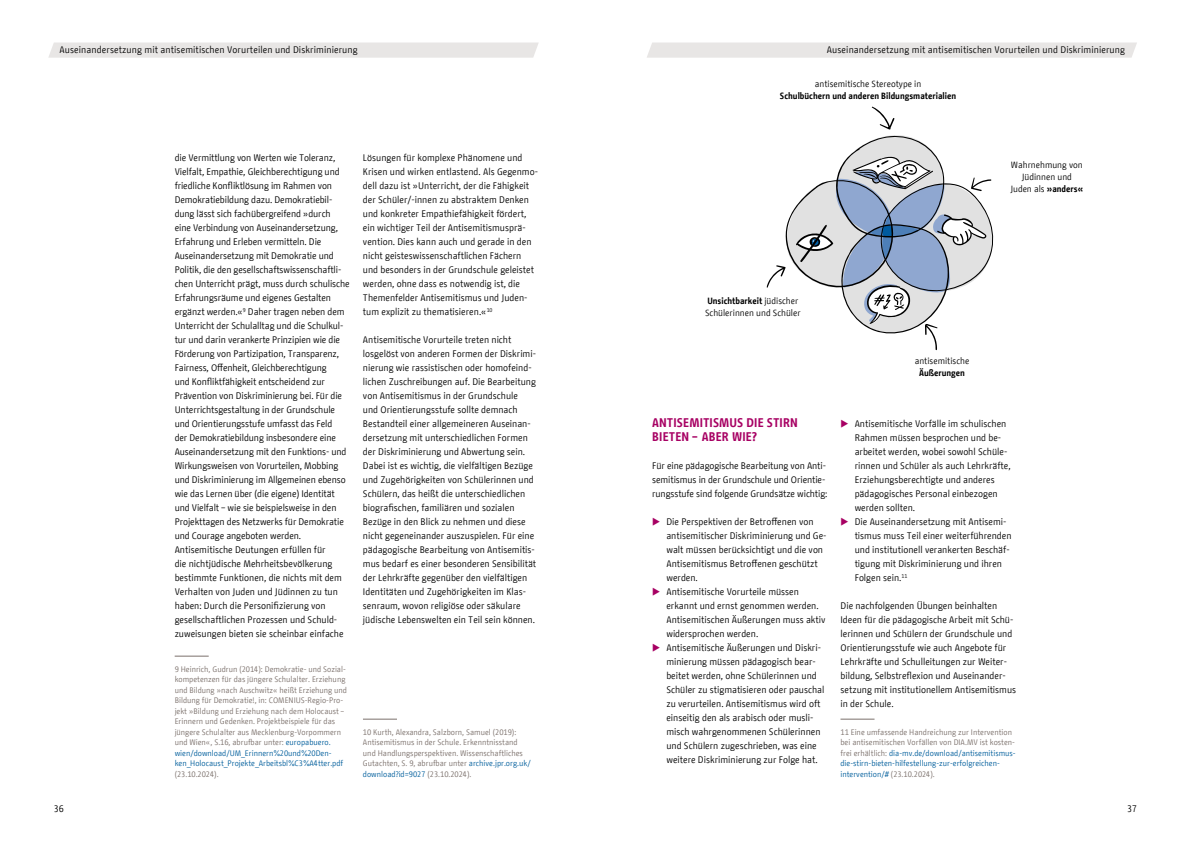
<style>
.page{position:relative;width:1191px;height:842px;background:#fff}
.page>*{position:absolute;margin:0;border:0;box-sizing:border-box;transform-origin:0 0}
.Zwischenüberschrift_H3_12_5_14_pt{font:700 12.5px/14px "BMF Change";letter-spacing:.01em;color:#a70063}
.Fliesstext_9_5_14_pt{font:9.5px/14px "BMF Change";color:#000}
.Kolumnentitel_9_5_pt{font:9.5px "BMF Change";letter-spacing:.01em;color:#000}
.Fliesstext_9_5_14_pt-2{font:9px/12px "BMF Change";color:#000;text-align:center}
.Fliesstext_9_5_14_pt-3{font:700 9px/12px "BMF Change";color:#000;text-align:center}
.Fussnote_8_10_5_pt{font:8px/10.5px "BMF Change";color:#7b706b}
.s1{color:#005e9c}
.s2{font-weight:400}
.s3{font-weight:700}
</style>
<div class="page">
<hr style="left:175px;top:656px;width:34px;height:1px;background:#7b706b">
<hr style="left:363px;top:719px;width:34px;height:1px;background:#7b706b">
<hr style="left:840px;top:719px;width:34px;height:1px;background:#7b706b">
<svg style="left:766px;top:106px;width:228px;height:244px"></svg>
<div style="left:647px;top:43px;width:490px;height:15px;background:#e8e6e5"></div>
<div style="left:48px;top:43px;width:491px;height:15px;background:#e8e6e5"></div>
<p class="Kolumnentitel_9_5_pt" style="left:60px;top:43px;width:300px">Auseinandersetzung mit antisemitischen Vorurteilen und Diskriminierung</p>
<p class="Fliesstext_9_5_14_pt" style="left:175px;top:150px;width:177px">die Vermittlung von Werten wie Toleranz, Vielfalt, Empathie, Gleichberechtigung und friedliche Konfliktlösung im Rahmen von Demokratiebildung dazu. Demokratiebil&shy;dung lässt sich fachübergreifend »durch<br>eine Verbindung von Auseinandersetzung, Erfahrung und Erleben vermitteln. Die Auseinandersetzung mit Demokratie und Politik, die den gesellschaftswissenschaftli&shy;chen Unterricht prägt, muss durch schulische Erfahrungsräume und eigenes Gestalten ergänzt werden.«<sup>9</sup> Daher tragen neben dem Unterricht der Schulalltag und die Schulkul&shy;tur und darin verankerte Prinzipien wie die Förderung von Partizipation, Transparenz, Fairness, Offenheit, Gleichberechtigung<br>und Konfliktfähigkeit entscheidend zur Prävention von Diskriminierung bei. Für die Unterrichtsgestaltung in der Grundschule und Orientierungsstufe umfasst das Feld<br>der Demokratiebildung insbesondere eine Auseinandersetzung mit den Funktions- und Wirkungsweisen von Vorurteilen, Mobbing und Diskriminierung im Allgemeinen ebenso wie das Lernen über (die eigene) Identität und Vielfalt – wie sie beispielsweise in den Projekttagen des Netzwerks für Demokratie und Courage angeboten werden.</p>
<p class="Fliesstext_9_5_14_pt" style="left:175px;top:542px;width:170px">Antisemitische Deutungen erfüllen für<br>die nichtjüdische Mehrheitsbevölkerung bestimmte Funktionen, die nichts mit dem Verhalten von Juden und Jüdinnen zu tun haben: Durch die Personifizierung von gesellschaftlichen Prozessen und Schuld&shy;zuweisungen bieten sie scheinbar einfache</p>
<p class="Fussnote_8_10_5_pt" style="left:175px;top:664px;width:174px">9 Heinrich, Gudrun (2014): Demokratie- und Sozial&shy;kompetenzen für das jüngere Schulalter. Erziehung und Bildung »nach Auschwitz« heißt Erziehung und Bildung für Demokratie!, in: COMENIUS-Regio-Pro&shy;jekt »Bildung und Erziehung nach dem Holocaust – Erinnern und Gedenken. Projektbeispiele für das jüngere Schulalter aus Mecklenburg-Vorpommern und Wien«, S.16, abrufbar unter: <span class="s1">europabuero. wien/download/UM_Erinnern%20und%20Den&shy;ken_Holocaust_Projekte_Arbeitsbl%C3%A4tter.pdf </span>(23.10.2024).</p>
<p class="Fliesstext_9_5_14_pt" style="left:363px;top:150px;width:176px">Lösungen für komplexe Phänomene und Krisen und wirken entlastend. Als Gegenmo&shy;dell dazu ist »Unterricht, der die Fähigkeit der Schüler/-innen zu abstraktem Denken und konkreter Empathiefähigkeit fördert, ein wichtiger Teil der Antisemitismusprä&shy;vention. Dies kann auch und gerade in den nicht geisteswissenschaftlichen Fächern und besonders in der Grundschule geleistet werden, ohne dass es notwendig ist, die Themenfelder Antisemitismus und Juden&shy;tum explizit zu thematisieren.«<sup>10</sup></p>
<p class="Fliesstext_9_5_14_pt" style="left:363px;top:332px;width:175px">Antisemitische Vorurteile treten nicht losgelöst von anderen Formen der Diskrimi&shy;nierung wie rassistischen oder homofeind&shy;lichen Zuschreibungen auf. Die Bearbeitung von Antisemitismus in der Grundschule<br>und Orientierungsstufe sollte demnach Bestandteil einer allgemeineren Auseinan&shy;dersetzung mit unterschiedlichen Formen der Diskriminierung und Abwertung sein.<br>Dabei ist es wichtig, die vielfältigen Bezüge und Zugehörigkeiten von Schülerinnen und Schülern, das heißt die unterschiedlichen biografischen, familiären und sozialen Bezüge in den Blick zu nehmen und diese nicht gegeneinander auszuspielen. Für eine pädagogische Bearbeitung von Antisemitis&shy;mus bedarf es einer besonderen Sensibilität der Lehrkräfte gegenüber den vielfältigen Identitäten und Zugehörigkeiten im Klas&shy;senraum, wovon religiöse oder säkulare jüdische Lebenswelten ein Teil sein können.</p>
<p class="Fussnote_8_10_5_pt" style="left:363px;top:727px;width:169px">10 Kurth, Alexandra, Salzborn, Samuel (2019):<br>Antisemitismus in der Schule. Erkenntnisstand und Handlungsperspektiven. Wissenschaftliches Gutachten, S. 9, abrufbar unter <span class="s1">archive.jpr.org.uk/ download?id=9027</span> (23.10.2024).</p>
<p class="Fliesstext_9_5_14_pt" style="left:827px;top:43px;width:300px">Auseinandersetzung mit antisemitischen Vorurteilen und Diskriminierung</p>
<p class="Fliesstext_9_5_14_pt-3" style="left:780px;top:77px;width:178px"><span class="s2">antisemitische Stereotype in<br></span>Schulbüchern und anderen Bildungsmaterialien</p>
<p class="Fliesstext_9_5_14_pt-2" style="left:705px;top:295px;width:97px;text-align:left"><span class="s3">Unsichtbarkeit</span> jüdischer<br>Schülerinnen und Schüler</p>
<p class="Fliesstext_9_5_14_pt-2" style="left:914px;top:355px;width:56px">antisemitische<br><span class="s3">Äußerungen</span></p>
<p class="Fliesstext_9_5_14_pt-2" style="left:1010px;top:159px;width:74px">Wahrnehmung von<br>Jüdinnen und<br>Juden als <span class="s3">»anders«</span></p>
<p class="Zwischenüberschrift_H3_12_5_14_pt" style="left:652px;top:415px;width:147px">ANTISEMITISMUS DIE STIRN<br>BIETEN – ABER WIE?</p>
<p class="Fliesstext_9_5_14_pt" style="left:652px;top:458px;width:177px">Für eine pädagogische Bearbeitung von Anti&shy;semitismus in der Grundschule und Orientie&shy;rungsstufe sind folgende Grundsätze wichtig:</p>
<p class="Fliesstext_9_5_14_pt" style="left:666px;top:514px;width:162px">Die Perspektiven der Betroffenen von antisemitischer Diskriminierung und Ge&shy;walt müssen berücksichtigt und die von Antisemitismus Betroffenen geschützt werden.</p>
<p class="Fliesstext_9_5_14_pt" style="left:666px;top:584px;width:161px">Antisemitische Vorurteile müssen erkannt und ernst genommen werden.<br>Antisemitischen Äußerungen muss aktiv widersprochen werden.</p>
<p class="Fliesstext_9_5_14_pt" style="left:666px;top:640px;width:160px">Antisemitische Äußerungen und Diskri&shy;minierung müssen pädagogisch bear&shy;beitet werden, ohne Schülerinnen und Schüler zu stigmatisieren oder pauschal zu verurteilen. Antisemitismus wird oft einseitig den als arabisch oder musli&shy;misch wahrgenommenen Schülerinnen und Schülern zugeschrieben, was eine weitere Diskriminierung zur Folge hat.</p>
<p class="Fliesstext_9_5_14_pt" style="left:854px;top:416px;width:157px">Antisemitische Vorfälle im schulischen Rahmen müssen besprochen und be&shy;arbeitet werden, wobei sowohl Schüle&shy;rinnen und Schüler als auch Lehrkräfte, Erziehungsberechtigte und anderes pädagogisches Personal einbezogen werden sollten.</p>
<p class="Fliesstext_9_5_14_pt" style="left:854px;top:514px;width:158px">Die Auseinandersetzung mit Antisemi&shy;tismus muss Teil einer weiterführenden und institutionell verankerten Beschäf&shy;tigung mit Diskriminierung und ihren Folgen sein.<sup>11</sup></p>
<p class="Fliesstext_9_5_14_pt" style="left:840px;top:598px;width:177px">Die nachfolgenden Übungen beinhalten Ideen für die pädagogische Arbeit mit Schü&shy;lerinnen und Schülern der Grundschule und Orientierungsstufe wie auch Angebote für Lehrkräfte und Schulleitungen zur Weiter&shy;bildung, Selbstreflexion und Auseinander&shy;setzung mit institutionellem Antisemitismus in der Schule.</p>
<p class="Fussnote_8_10_5_pt" style="left:840px;top:727px;width:177px">11 Eine umfassende Handreichung zur Intervention bei antisemitischen Vorfällen von DIA.MV ist kosten&shy;frei erhältlich: <span class="s1">dia-mv.de/download/antisemitismus&shy;die-stirn-bieten-hilfestellung-zur-erfolgreichen&shy;intervention/#</span> (23.10.2024).</p>
<p class="Fliesstext_9_5_14_pt" style="left:54px;top:801px;width:11px">36</p>
<p class="Fliesstext_9_5_14_pt" style="left:1127px;top:801px;width:11px">37</p>
</div>
